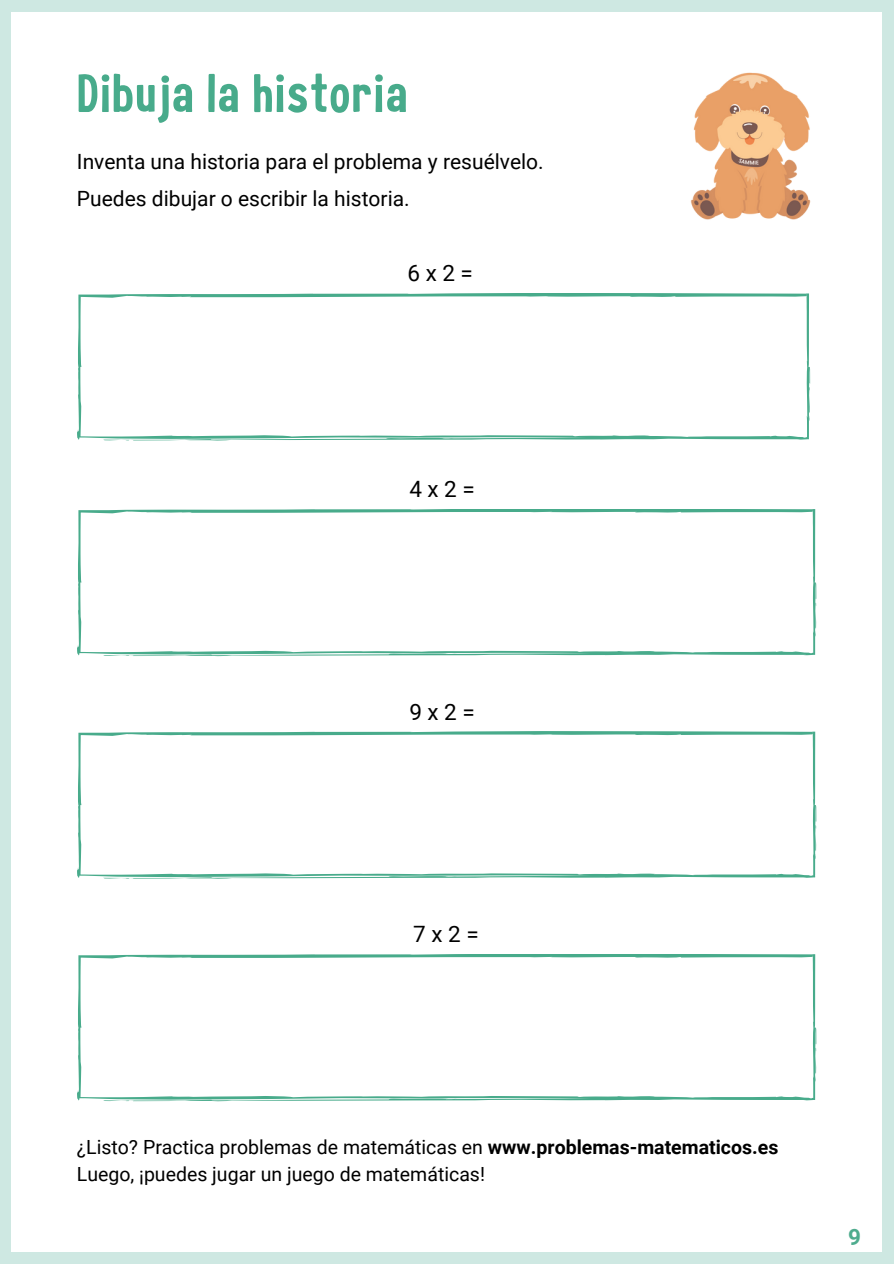
<style>
.page{position:relative;width:894px;height:1264px;background:#fff}
.page>*{position:absolute;margin:0;border:0;box-sizing:border-box;transform-origin:0 0}
.t1{font:54px "Childling";letter-spacing:.02em;color:#48ab8b}
.t2{font:22.5px "Roboto";color:#000}
.t3{font:700 22.5px "Roboto";color:#4eac8e}
.t4{font:21px/37.2px "Roboto";color:#000}
.t5{font:19.5px/27px "Roboto";color:#000}
.s1{font-weight:700}
</style>
<div class="page">
<div style="left:0;top:0;width:893px;height:1263px;background:#cee8e2"></div>
<div style="left:11px;top:12px;width:871px;height:1239px;background:#fff"></div>
<svg style="left:77px;top:293px;width:733px;height:148px"></svg>
<svg style="left:77px;top:509px;width:739px;height:147px"></svg>
<svg style="left:77px;top:731px;width:739px;height:148px"></svg>
<svg style="left:77px;top:954px;width:739px;height:147px"></svg>
<img style="left:690px;top:72px;width:121px;height:148px">
<p class="t1" style="left:77px;top:69px;width:332px">Dibuja la historia</p>
<h2 class="t4" style="left:77px;top:143px;width:468px">Inventa una historia para el problema y resuélvelo.<br>Puedes dibujar o escribir la historia.</h2>
<h2 class="t2" style="left:407px;top:260px;width:67px">6 x 2 =</h2>
<h2 class="t2" style="left:409px;top:476px;width:67px">4 x 2 =</h2>
<h2 class="t2" style="left:409px;top:698px;width:67px">9 x 2 =</h2>
<h2 class="t2" style="left:413px;top:921px;width:67px">7 x 2 =</h2>
<p class="t5" style="left:77px;top:1133px;width:702px">¿Listo? Practica problemas de matemáticas en <span class="s1">www.problemas-matematicos.es<br></span>Luego, ¡puedes jugar un juego de matemáticas!</p>
<p class="t3" style="left:848px;top:1224px;width:14px">9</p>
</div>
